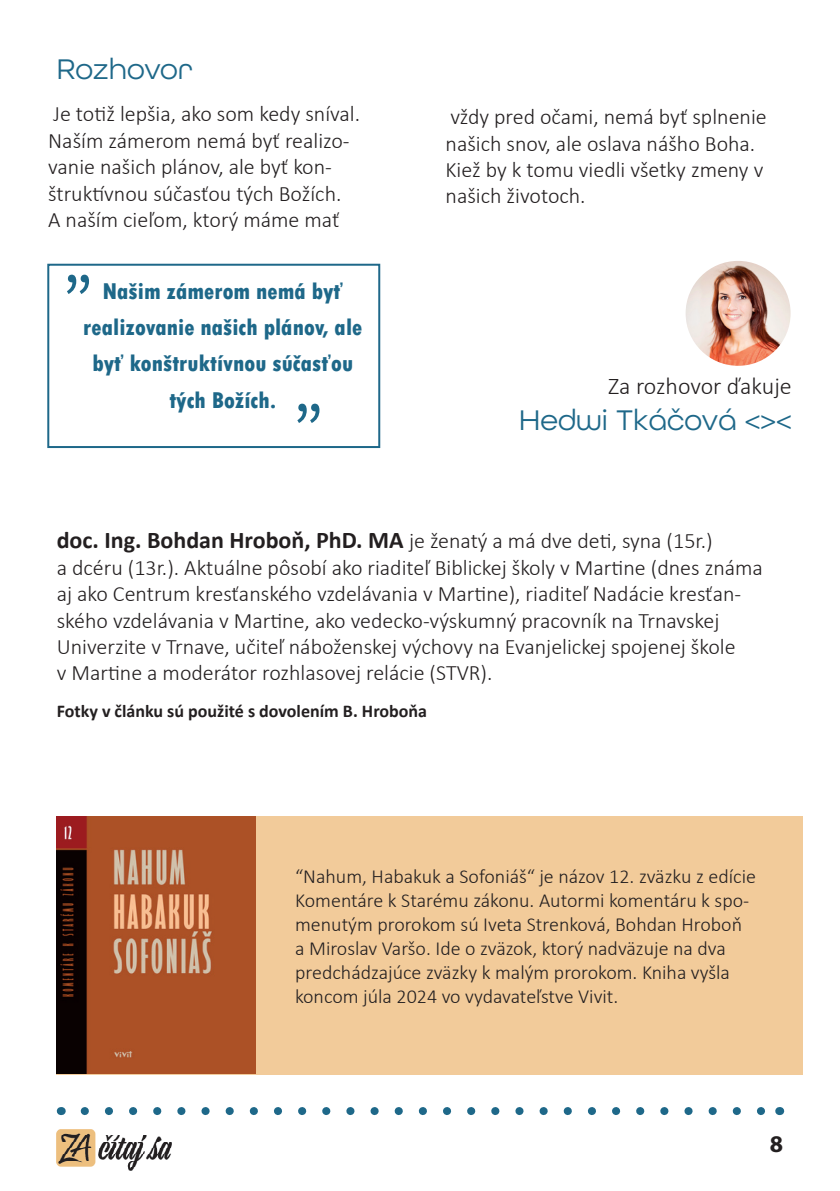
<style>
.page{position:relative;width:840px;height:1191px;background:#fff}
.page>*{position:absolute;margin:0;border:0;box-sizing:border-box;transform-origin:0 0}
.t1{font:72px "Source Sans Pro";color:#1e6889}
.t2{font:30px "All Round Gothic";color:#1e6889}
.t3{font:800 condensed 24px/36px "Tw Cen";color:#1e6889;text-align:center}
.t4{font:300 24px "Calibri";color:#231f20}
.t5{font:700 24px "Myriad Pro";color:#231f20}
.t6{font:300 22px/26.4px "Calibri";color:#231f20}
.t7{font:300 20px/24px "Calibri";color:#231f20}
.t8{font:700 18px "Calibri";color:#231f20}
.s1{font-weight:700;font-size:24px}
</style>
<div class="page">
<div style="left:57px;top:816px;width:745px;height:258px;background:#f2cb9a"></div>
<svg style="left:85px;top:1107px;width:680px;height:8px"></svg>
<img style="left:57px;top:1129px;width:114px;height:41px">
<img style="left:685px;top:261px;width:105px;height:105px;border-radius:52px">
<img style="left:57px;top:816px;width:198px;height:257px">
<div style="left:47px;top:264px;width:333px;height:184px;background:#fff;border:2px solid #1e6889"></div>
<h2 class="t2" style="left:57px;top:51px;width:137px">Rozhovor</h2>
<p class="t6" style="left:48px;top:101px;width:313px">Je totiž lepšia, ako som kedy sníval.<br>Naším zámerom nemá byť realizo&shy;vanie našich plánov, ale byť kon&shy;štruktívnou súčasťou tých Božích.<br>A naším cieľom, ktorý máme mať</p>
<p class="t6" style="left:445px;top:104px;width:322px">vždy pred očami, nemá byť splnenie našich snov, ale oslava nášho Boha.<br>Kiež by k tomu viedli všetky zmeny v našich životoch.</p>
<h1 class="t1" style="left:62px;top:211px;width:32px">„</h1>
<p class="t3" style="left:83px;top:274px;width:280px">Našim zámerom nemá byť realizovanie našich plánov, ale byť konštruktívnou súčasťou tých Božích.</p>
<h1 class="t1" style="left:292px;top:340px;width:32px">„</h1>
<p class="t4" style="left:608px;top:371px;width:185px">Za rozhovor ďakuje</p>
<h2 class="t2" style="left:519px;top:402px;width:274px">Hedwi Tkáčová &lt;&gt;&lt;</h2>
<p class="t6" style="left:57px;top:527px;width:707px"><span class="s1">doc. Ing. Bohdan Hroboň, PhD. MA</span> je ženatý a má dve deti, syna (15r.)<br>a dcéru (13r.). Aktuálne pôsobí ako riaditeľ Biblickej školy v Martine (dnes známa aj ako Centrum kresťanského vzdelávania v Martine), riaditeľ Nadácie kresťan&shy;ského vzdelávania v Martine, ako vedecko-výskumný pracovník na Trnavskej Univerzite v Trnave, učiteľ náboženskej výchovy na Evanjelickej spojenej škole<br>v Martine a moderátor rozhlasovej relácie (STVR).</p>
<p class="t8" style="left:57px;top:698px;width:371px">Fotky v článku sú použité s dovolením B. Hroboňa</p>
<p class="t7" style="left:295px;top:864px;width:462px">“Nahum, Habakuk a Sofoniáš“ je názov 12. zväzku z edície Komentáre k Starému zákonu. Autormi komentáru k spo&shy;menutým prorokom sú Iveta Strenková, Bohdan Hroboň a Miroslav Varšo. Ide o zväzok, ktorý nadväzuje na dva predchádzajúce zväzky k malým prorokom. Kniha vyšla koncom júla 2024 vo vydavateľstve Vivit.</p>
<p class="t5" style="left:769px;top:1128px;width:15px">8</p>
</div>
